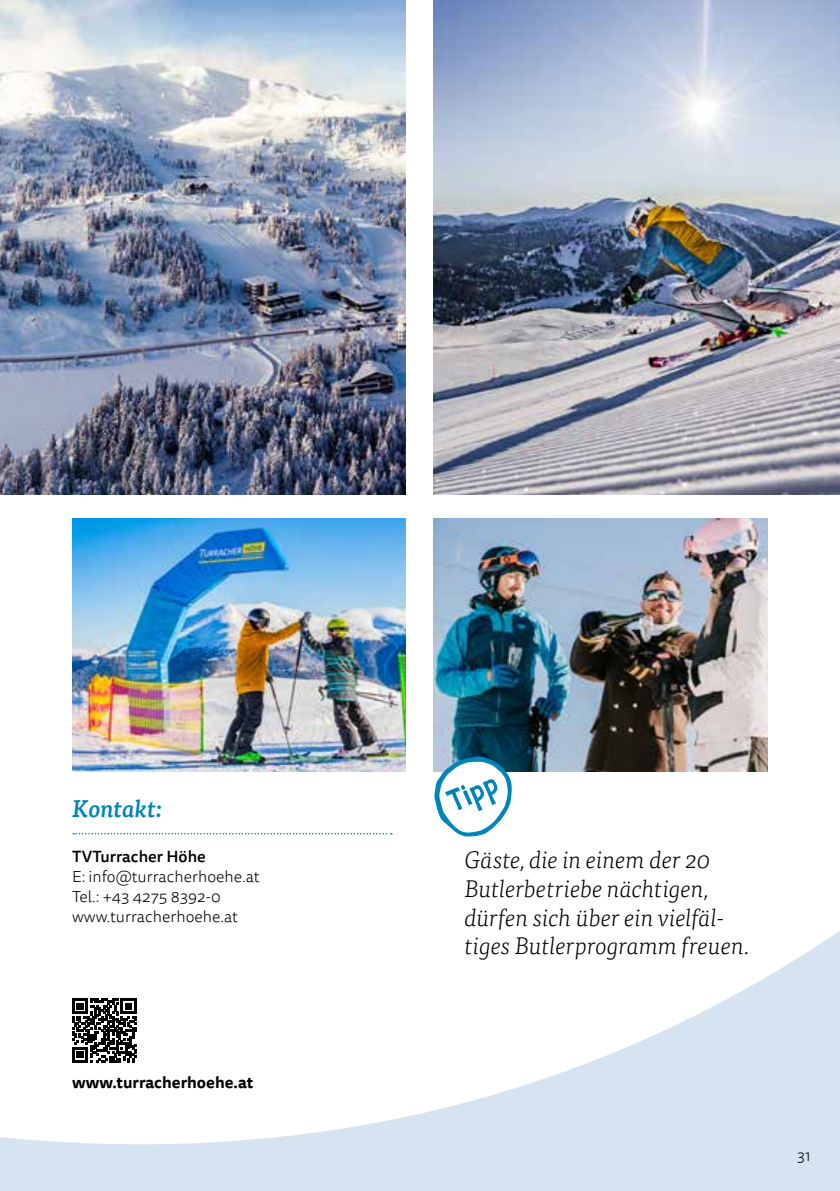
<style>
.page{position:relative;width:840px;height:1191px;background:#fff}
.page>*{position:absolute;margin:0;border:0;box-sizing:border-box;transform-origin:0 0}
.t1{font:italic 300 24px/28.8px "Tisa Pro";letter-spacing:-.01em;color:#000}
.t2{font:italic 500 24px "Tisa Pro";letter-spacing:-.005em;color:#0085b9}
.t3{font:300 16px/20px "Tisa Sans Pro";color:#000}
.t4{font:700 16px "Tisa Sans Pro";color:#000}
.t5{font:500 16px "Tisa Sans Pro";color:#000}
.t6{font:300 16px "Tisa Sans Pro";color:#000;scale:.93 1}
</style>
<div class="page">
<img style="left:0;top:0;width:405px;height:495px">
<svg style="left:0;top:834px;width:839px;height:357px"></svg>
<svg style="left:73px;top:833px;width:318px;height:1px"></svg>
<img style="left:72px;top:518px;width:333px;height:254px">
<img style="left:433px;top:518px;width:334px;height:254px">
<img style="left:433px;top:0;width:406px;height:495px">
<svg style="left:72px;top:998px;width:64px;height:64px"></svg>
<svg style="left:434px;top:756px;width:77px;height:80px"></svg>
<p class="t2" style="left:72px;top:790px;width:91px">Kontakt:</p>
<p class="t5" style="left:72px;top:845px;width:135px">TVTurracher Höhe</p>
<p class="t3" style="left:72px;top:867px;width:189px">E: info@turracherhoehe.at<br>Tel.: +43 4275 8392-0 www.turracherhoehe.at</p>
<p class="t4" style="left:72px;top:1070px;width:182px">www.turracherhoehe.at</p>
<p class="t1" style="left:464px;top:844px;width:286px">Gäste, die in einem der 20<br>Butlerbetriebe nächtigen, dürfen sich über ein vielfäl&shy;tiges Butlerprogramm freuen.</p>
<p class="t6" style="left:796px;top:1145px;width:16px">31</p>
</div>
